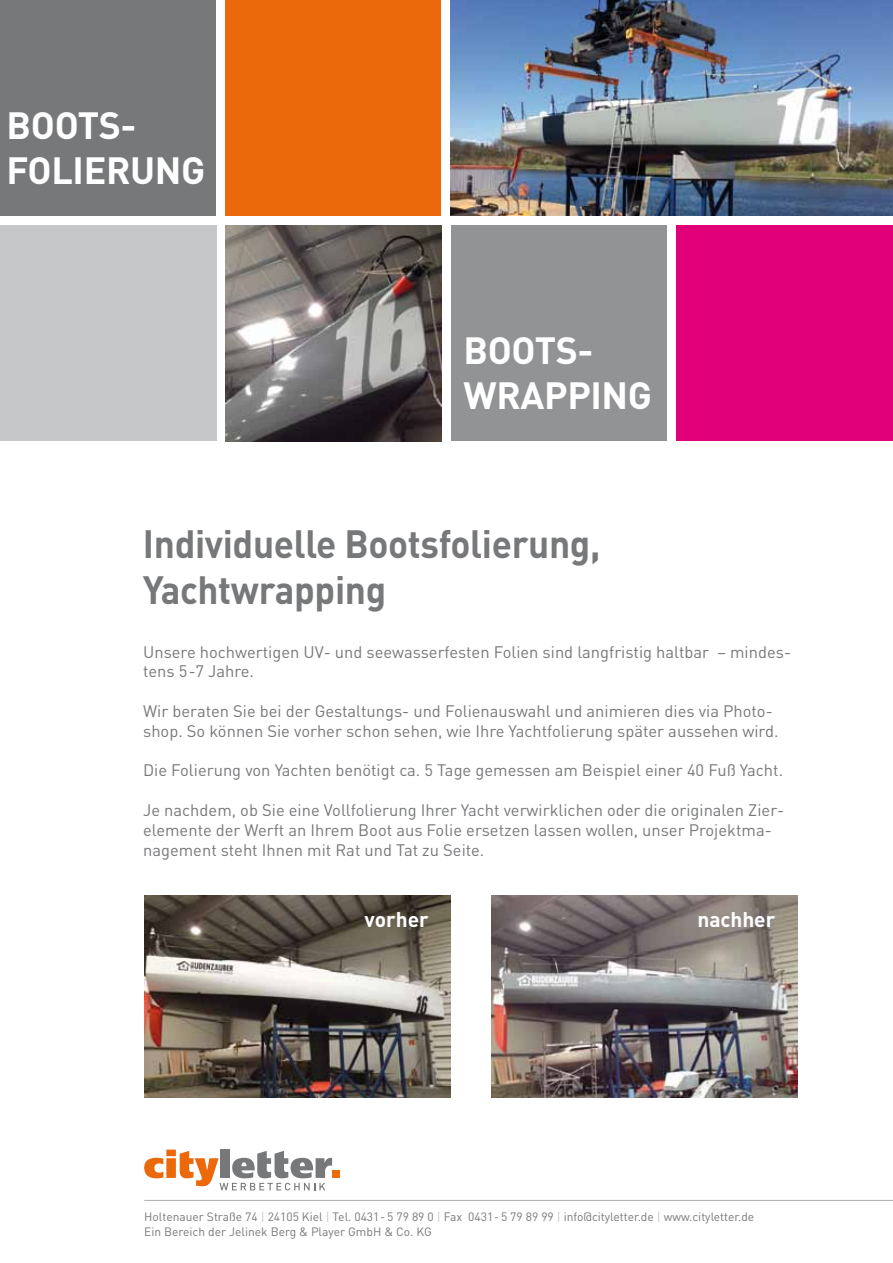
<style>
.page{position:relative;width:893px;height:1263px;background:#fff}
.page>*{position:absolute;margin:0;border:0;box-sizing:border-box;transform-origin:0 0}
.t1{font:700 39px/46.8px "DIN";letter-spacing:-.01em;color:#77787a;scale:.95 1}
.t2{font:700 37.5px/45px "DIN";letter-spacing:-.01em;color:#fff}
.t3{font:700 21px "DIN";letter-spacing:-.005em;color:#fff}
.t4{font:16.5px/19.8px "DIN";color:#77787a}
.t5{font:12px/14.4px "DIN";color:#77787a}
.s1{color:#c6c7c8}
</style>
<div class="page">
<div style="left:0;top:0;width:216px;height:216px;background:#77787a"></div>
<div style="left:225px;top:0;width:216px;height:216px;background:#eb690b"></div>
<div style="left:0;top:225px;width:216px;height:216px;background:#c6c7c8"></div>
<img style="left:226px;top:225px;width:215px;height:216px">
<div style="left:452px;top:225px;width:215px;height:216px;background:#929395"></div>
<div style="left:676px;top:225px;width:217px;height:216px;background:#e2007a"></div>
<img style="left:145px;top:895px;width:306px;height:202px">
<img style="left:491px;top:895px;width:306px;height:202px">
<img style="left:451px;top:0;width:442px;height:216px">
<svg style="left:144px;top:1149px;width:188px;height:41px"></svg>
<div style="left:332px;top:1170px;width:8px;height:8px;background:#eb690b"></div>
<hr style="left:144px;top:1200px;width:749px;height:1px;background:#abacae">
<h2 class="t2" style="left:7px;top:101px;width:200px">BOOTS-<br>FOLIERUNG</h2>
<h2 class="t2" style="left:464px;top:327px;width:190px">BOOTS-<br>WRAPPING</h2>
<h1 class="t1" style="left:143px;top:518px;width:483px">Individuelle Bootsfolierung,<br>Yachtwrapping</h1>
<p class="t4" style="left:143px;top:641px;width:649px">Unsere hochwertigen UV- und seewasserfesten Folien sind langfristig haltbar – mindes&shy;tens 5-7 Jahre.</p>
<p class="t4" style="left:143px;top:701px;width:637px">Wir beraten Sie bei der Gestaltungs- und Folienauswahl und animieren dies via Photo&shy;shop. So können Sie vorher schon sehen, wie Ihre Yachtfolierung später aussehen wird.</p>
<p class="t4" style="left:143px;top:760px;width:641px">Die Folierung von Yachten benötigt ca. 5 Tage gemessen am Beispiel einer 40 Fuß Yacht.</p>
<p class="t4" style="left:143px;top:800px;width:643px">Je nachdem, ob Sie eine Vollfolierung Ihrer Yacht verwirklichen oder die originalen Zier&shy;elemente der Werft an Ihrem Boot aus Folie ersetzen lassen wollen, unser Projektma&shy;nagement steht Ihnen mit Rat und Tat zu Seite.</p>
<p class="t3" style="left:365px;top:905px;width:66px">vorher</p>
<p class="t3" style="left:697px;top:905px;width:79px">nachher</p>
<p class="t5" style="left:144px;top:1209px;width:612px">Holtenauer Straße 74 <span class="s1">|</span> 24105 Kiel <span class="s1">|</span> Tel. 0431- 5 79 89 0 <span class="s1">|</span> Fax 0431- 5 79 89 99 <span class="s1">|</span> info@cityletter.de <span class="s1">|</span> www.cityletter.de<br>Ein Bereich der Jelinek Berg &amp; Player GmbH &amp; Co. KG</p>
</div>
